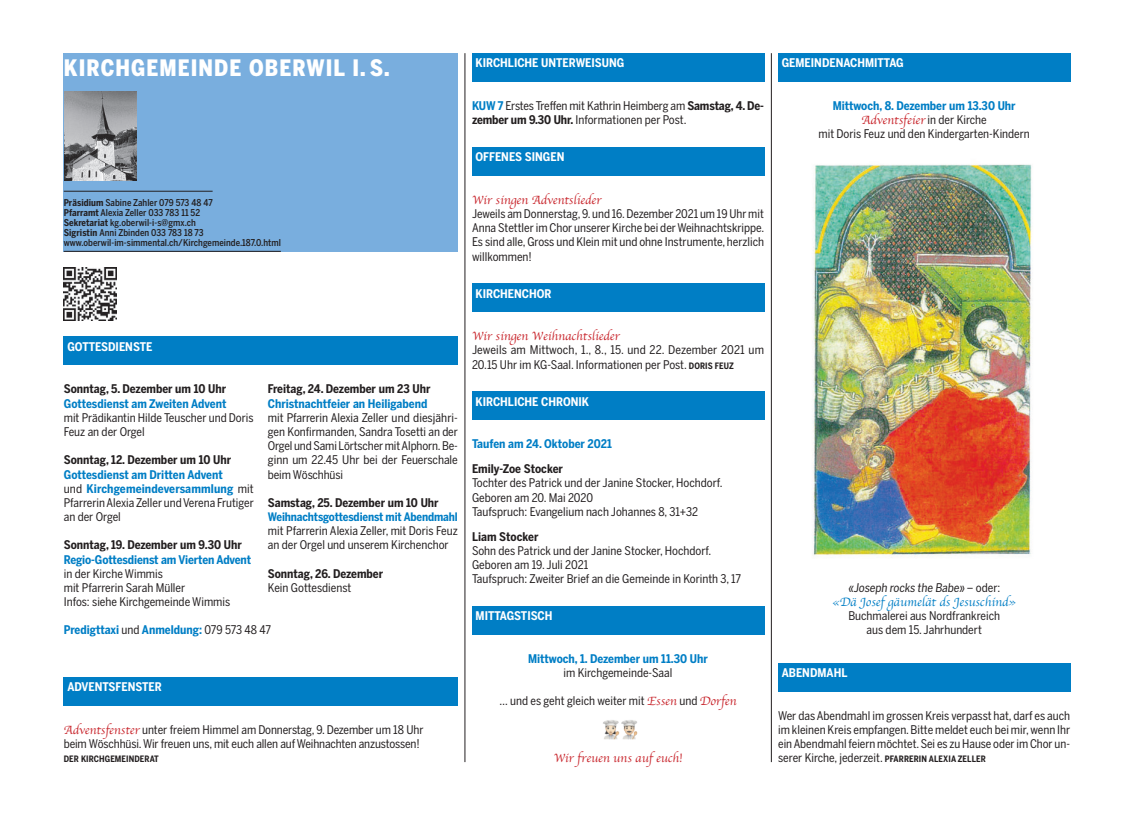
<style>
.page{position:relative;width:1134px;height:833px;background:#fff}
.page>*{position:absolute;margin:0;border:0;box-sizing:border-box;transform-origin:0 0}
.t1{font:900 22.5px "Benton Sans Cond";letter-spacing:.05em;color:#fff}
.t2{font:12.5px "Apple Chancery";color:#c8242b}
.t3{font:12.5px "Apple Chancery";color:#007ec5}
.t4{font:11.88px/14.1px "Benton Sans Cond";color:#231f20}
.t5{font:700 11.88px "Benton Sans Cond";color:#007ec5}
.t6{font:700 11.88px "Benton Sans Cond";color:#231f20}
.t7{font:700 11.88px "Benton Sans Cond";color:#fff}
.t8{font:700 11.62px "Benton Sans Cond";letter-spacing:-.01em;color:#007ec5}
.t9{font:500 9.38px/10px "Benton Sans Cond";letter-spacing:.005em;color:#231f20}
.t10{font:700 8.75px "Benton Sans Cond";letter-spacing:.01em;color:#231f20}
.s1{font-weight:700}
.s2{font-weight:700;color:#007ec5}
.s3{font-weight:400;color:#231f20}
.s4{font-family:"Apple Chancery";font-size:12.5px;color:#c8242b}
.s5{font-weight:700;font-size:8.75px}
.s6{font-family:"Benton Sans Cond";font-size:11.88px;color:#231f20}
</style>
<div class="page">
<div style="left:64px;top:53px;width:394px;height:199px;background:#79aede"></div>
<hr style="left:64px;top:191px;width:149px;height:1px;background:#231f20">
<hr style="left:64px;top:251px;width:217px;height:1px;background:#231f20">
<img style="left:64px;top:91px;width:73px;height:90px">
<div style="left:64px;top:337px;width:394px;height:28px;background:#007ec5"></div>
<img style="left:64px;top:268px;width:53px;height:52px">
<div style="left:472px;top:53px;width:292px;height:28px;background:#007ec5"></div>
<hr style="left:465px;top:53px;width:1px;height:709px;background:#231f20">
<hr style="left:771px;top:53px;width:1px;height:709px;background:#231f20">
<div style="left:472px;top:147px;width:292px;height:28px;background:#007ec5"></div>
<div style="left:472px;top:283px;width:292px;height:29px;background:#007ec5"></div>
<div style="left:472px;top:392px;width:292px;height:28px;background:#007ec5"></div>
<div style="left:64px;top:677px;width:394px;height:28px;background:#007ec5"></div>
<div style="left:472px;top:606px;width:292px;height:28px;background:#007ec5"></div>
<img style="left:603px;top:720px;width:15px;height:20px">
<img style="left:618px;top:720px;width:20px;height:20px">
<div style="left:778px;top:53px;width:292px;height:28px;background:#007ec5"></div>
<img style="left:813px;top:164px;width:219px;height:394px">
<div style="left:778px;top:663px;width:292px;height:28px;background:#007ec5"></div>
<h1 class="t1" style="left:64px;top:55px;width:327px">KIRCHGEMEINDE OBERWIL I. S.</h1>
<p class="t9" style="left:64px;top:197px;width:219px"><span class="s1">Präsidium</span> Sabine Zahler 079 573 48 47<br><span class="s1">Pfarramt</span> Alexia Zeller 033 783 11 52<br><span class="s1">Sekretariat</span> kg.oberwil-i-s@gmx.ch<br><span class="s1">Sigristin</span> Anni Zbinden 033 783 18 73 www.oberwil-im-simmental.ch/Kirchgemeinde.187.0.html</p>
<p class="t7" style="left:67px;top:340px;width:86px">GOTTESDIENSTE</p>
<p class="t6" style="left:64px;top:382px;width:164px">Sonntag, 5. Dezember um 10 Uhr</p>
<p class="t5" style="left:64px;top:396px;width:164px">Gottesdienst am Zweiten Advent</p>
<p class="t4" style="left:64px;top:412px;width:191px">mit Prädikantin Hilde Teuscher und Doris<br>Feuz an der Orgel</p>
<p class="t6" style="left:64px;top:453px;width:169px">Sonntag, 12. Dezember um 10 Uhr</p>
<p class="t4" style="left:64px;top:468px;width:192px"><span class="s2">Gottesdienst am Dritten Advent<br></span>und <span class="s2">Kirchgemeindeversammlung</span> mit<br>PfarrerinAlexia Zeller undVerena Frutiger an der Orgel</p>
<p class="t6" style="left:64px;top:538px;width:180px">Sonntag, 19. Dezember um 9.30 Uhr</p>
<p class="t5" style="left:64px;top:552px;width:189px">Regio-Gottesdienst am Vierten Advent</p>
<p class="t4" style="left:64px;top:568px;width:168px">in der Kirche Wimmis<br>mit Pfarrerin Sarah Müller<br>Infos: siehe Kirchgemeinde Wimmis</p>
<p class="t6" style="left:268px;top:382px;width:164px">Freitag, 24. Dezember um 23 Uhr</p>
<p class="t5" style="left:268px;top:396px;width:161px">Christnachtfeier an Heiligabend</p>
<p class="t4" style="left:268px;top:412px;width:191px;text-align:justify">mit Pfarrerin Alexia Zeller und diesjähri&shy;gen Konfirmanden, Sandra Tosetti an der Orgel und Sami LörtschermitAlphorn.Be&shy;ginn um 22.45 Uhr bei der Feuerschale beim Wöschhüsi</p>
<p class="t6" style="left:268px;top:496px;width:172px">Samstag, 25. Dezember um 10 Uhr</p>
<p class="t8" style="left:268px;top:510px;width:191px">Weihnachtsgottesdienst mit Abendmahl</p>
<p class="t4" style="left:268px;top:525px;width:191px">mit Pfarrerin Alexia Zeller, mit Doris Feuz an der Orgel und unserem Kirchenchor</p>
<p class="t6" style="left:268px;top:567px;width:117px">Sonntag, 26. Dezember</p>
<p class="t4" style="left:268px;top:582px;width:85px">Kein Gottesdienst</p>
<p class="t5" style="left:64px;top:623px;width:209px">Predigttaxi <span class="s3">und</span> Anmeldung: <span class="s3">079 573 48 47</span></p>
<p class="t7" style="left:67px;top:680px;width:96px">ADVENTSFENSTER</p>
<p class="t4" style="left:64px;top:723px;width:361px"><span class="s4">Adventsfenster</span> unter freiem Himmel am Donnerstag, 9.Dezember um 18 Uhr beim Wöschhüsi.Wir freuen uns, mit euch allen auf Weihnachten anzustossen!</p>
<p class="t10" style="left:64px;top:754px;width:97px">DER KIRCHGEMEINDERAT</p>
<p class="t7" style="left:476px;top:56px;width:150px">KIRCHLICHE UNTERWEISUNG</p>
<p class="t4" style="left:472px;top:100px;width:293px"><span class="s2">KUW 7</span> Erstes Treffen mit Kathrin Heimberg am <span class="s1">Samstag, 4. De&shy;zember um 9.30 Uhr.</span> Informationen per Post.</p>
<p class="t7" style="left:476px;top:150px;width:90px">OFFENES SINGEN</p>
<p class="t2" style="left:472px;top:195px;width:131px">Wir singen Adventslieder</p>
<p class="t4" style="left:472px;top:208px;width:294px;text-align:justify">Jeweils am Donnerstag,9.und 16.Dezember 2021 um 19 Uhr mit Anna Stettler im Chor unserer Kirche bei derWeihnachtskrippe.<br>Es sind alle,Gross und Klein mit und ohne Instrumente, herzlich willkommen!</p>
<p class="t7" style="left:476px;top:287px;width:78px">KIRCHENCHOR</p>
<p class="t2" style="left:472px;top:332px;width:149px">Wir singen Weihnachtslieder</p>
<p class="t4" style="left:472px;top:344px;width:294px">Jeweils am Mittwoch, 1., 8., 15. und 22. Dezember 2021 um<br>20.15 Uhr im KG-Saal. Informationen per Post. <span class="s5">DORIS FEUZ</span></p>
<p class="t7" style="left:476px;top:395px;width:115px">KIRCHLICHE CHRONIK</p>
<p class="t5" style="left:472px;top:437px;width:141px">Taufen am 24. Oktober 2021</p>
<p class="t6" style="left:472px;top:462px;width:92px">Emily-Zoe Stocker</p>
<p class="t4" style="left:472px;top:477px;width:252px">Tochter des Patrick und der Janine Stocker, Hochdorf.<br>Geboren am 20. Mai 2020<br>Taufspruch: Evangelium nach Johannes 8, 31+32</p>
<p class="t6" style="left:472px;top:529px;width:68px">Liam Stocker</p>
<p class="t4" style="left:472px;top:545px;width:271px">Sohn des Patrick und der Janine Stocker, Hochdorf.<br>Geboren am 19. Juli 2021<br>Taufspruch: Zweiter Brief an die Gemeinde in Korinth 3, 17</p>
<p class="t7" style="left:476px;top:609px;width:78px">MITTAGSTISCH</p>
<p class="t5" style="left:528px;top:652px;width:181px">Mittwoch, 1. Dezember um 11.30 Uhr</p>
<p class="t4" style="left:564px;top:667px;width:110px">im Kirchgemeinde-Saal</p>
<p class="t4" style="left:499px;top:695px;width:239px">… und es geht gleich weiter mit <span class="s4">Essen</span> und <span class="s4">Dorfen</span></p>
<p class="t2" style="left:554px;top:754px;width:130px">Wir freuen uns auf euch!</p>
<p class="t7" style="left:782px;top:56px;width:124px">GEMEINDENACHMITTAG</p>
<p class="t5" style="left:833px;top:99px;width:184px">Mittwoch, 8. Dezember um 13.30 Uhr</p>
<p class="t2" style="left:862px;top:116px;width:127px">Adventsfeier <span class="s6">in der Kirche</span></p>
<p class="t4" style="left:818px;top:128px;width:213px">mit Doris Feuz und den Kindergarten-Kindern</p>
<p class="t4" style="left:848px;top:582px;width:154px">«Joseph rocks the Babe» – oder:</p>
<p class="t3" style="left:833px;top:598px;width:184px">«Dä Josef gäumelät ds Jesuschind»</p>
<p class="t4" style="left:848px;top:610px;width:153px;text-align:center">Buchmalerei aus Nordfrankreich aus dem 15. Jahrhundert</p>
<p class="t7" style="left:782px;top:666px;width:67px">ABENDMAHL</p>
<p class="t4" style="left:778px;top:709px;width:293px;text-align:justify">Wer dasAbendmahl im grossen Kreis verpasst hat, darf es auch im kleinen Kreis empfangen.Bitte meldet euch bei mir,wenn Ihr einAbendmahl feiern möchtet.Sei es zu Hause oder im Chor un&shy;serer Kirche, jederzeit. <span class="s5">PFARRERIN ALEXIA ZELLER</span></p>
</div>
